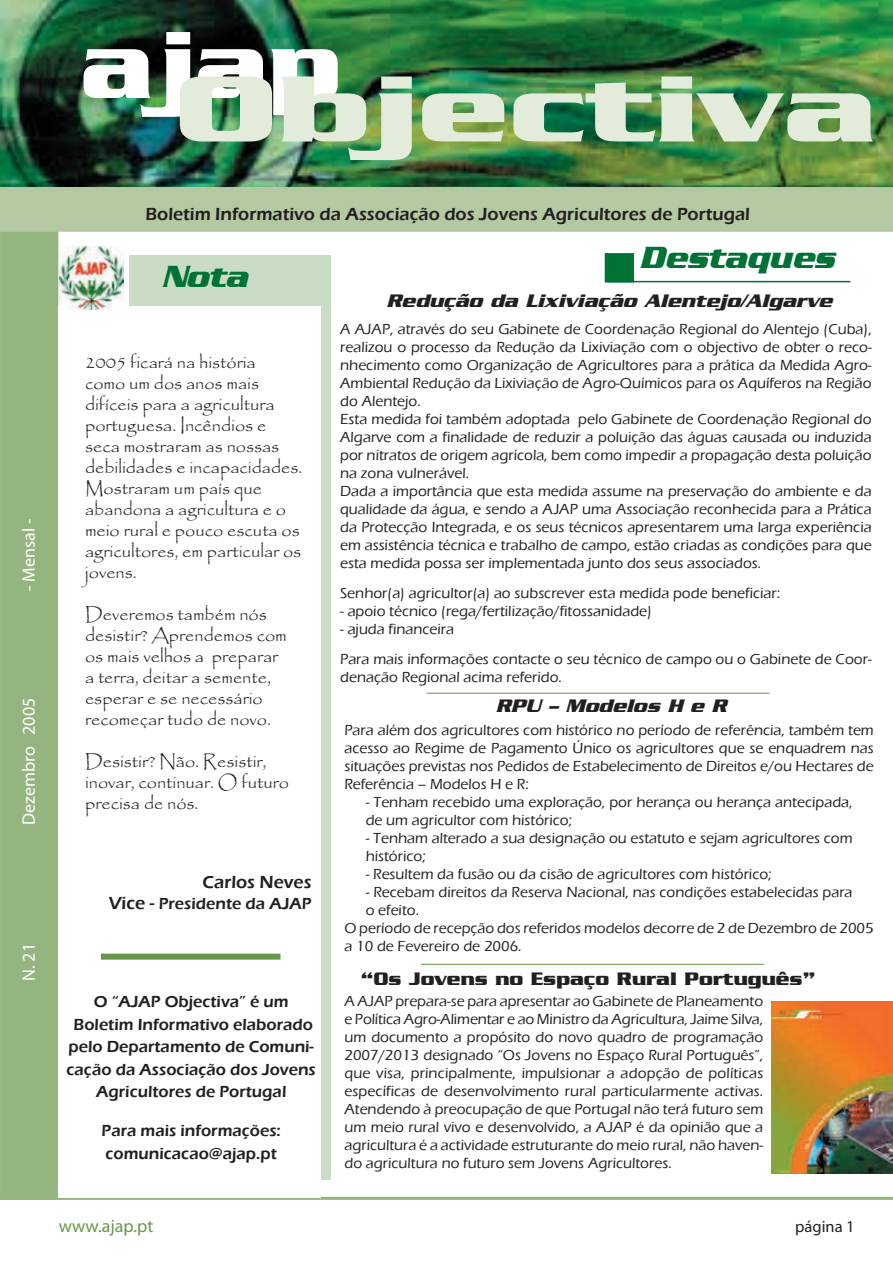
<style>
.page{position:relative;width:893px;height:1263px;background:#fff}
.page>*{position:absolute;margin:0;border:0;box-sizing:border-box;transform-origin:0 0}
.t1{font:700 99px "Serpentine DEE";color:#fff}
.t2{font:700 97.5px "Serpentine DEE";color:#e3ecdb;scale:1.3 1}
.t3{font:italic 700 31.5px "Serpentine DEE";color:#007236}
.t4{font:italic 700 19.5px "Serpentine";color:#231f20}
.t5{font:700 19.5px "Serpentine";color:#231f20}
.t6{font:18px/21px "Papyrus";color:#231f20}
.t7{font:600 18px "Eras ITC";color:#231f20}
.t8{font:18px "Sui Generis";color:#fff}
.t9{font:18px "Sui Generis";color:#68974a}
.t10{font:600 16.5px/22.5px "Eras ITC";color:#231f20;text-align:center}
.t11{font:16.5px "Sui Generis";color:#231f20}
.t12{font:500 15px/18px "Eras ITC";color:#231f20}
.s1{font-size:18px}
</style>
<div class="page">
<div style="left:1px;top:207px;width:57px;height:992px;background:#94b57f"></div>
<div style="left:0;top:206px;width:58px;height:994px;border:2px solid #94b57f"></div>
<hr style="left:55px;top:1197px;width:838px;height:3px;background:#94b57f">
<img style="left:0;top:0;width:893px;height:187px">
<div style="left:0;top:187px;width:893px;height:45px;background:#b4c8a2"></div>
<div style="left:66px;top:255px;width:265px;height:925px;background:#cbdcc6"></div>
<div style="left:59px;top:306px;width:262px;height:892px;background:#fff"></div>
<hr style="left:607px;top:281px;width:243px;height:1px;background:#007236">
<div style="left:605px;top:254px;width:28px;height:28px;background:#007236"></div>
<div style="left:605px;top:253px;width:29px;height:29px;border:2px solid #007236"></div>
<img style="left:60px;top:247px;width:63px;height:62px">
<div style="left:124px;top:255px;width:5px;height:55px;background:#fff"></div>
<div style="left:101px;top:954px;width:179px;height:6px;background:#68974a"></div>
<img style="left:772px;top:1002px;width:121px;height:171px">
<hr style="left:426px;top:693px;width:344px;height:1px;background:#68974a">
<hr style="left:421px;top:964px;width:343px;height:1px;background:#68974a">
<p class="t8" style="left:19px;top:591px;width:74px;rotate:-90deg">- Mensal -</p>
<p class="t8" style="left:19px;top:825px;width:128px;rotate:-90deg">Dezembro 2005</p>
<p class="t8" style="left:19px;top:981px;width:39px;rotate:-90deg">N. 21</p>
<h1 class="t1" style="left:80px;top:11px;width:263px">ajap</h1>
<h2 class="t2" style="left:174px;top:56px;width:542px">Objectiva</h2>
<p class="t7" style="left:145px;top:204px;width:606px">Boletim Informativo da Associação dos Jovens Agricultores de Portugal</p>
<h3 class="t3" style="left:641px;top:240px;width:196px">Destaques</h3>
<h3 class="t3" style="left:164px;top:260px;width:87px">Nota</h3>
<p class="t6" style="left:85px;top:351px;width:219px">2005 ficará na história<br>como um dos anos mais difíceis para a agricultura portuguesa. Incêndios e seca mostraram as nossas debilidades e incapacidades.<br>Mostraram um país que abandona a agricultura e o meio rural e pouco escuta os agricultores, em particular os jovens.</p>
<p class="t6" style="left:85px;top:603px;width:203px">Deveremos também nós desistir? Aprendemos com os mais velhos a preparar a terra, deitar a semente, esperar e se necessário recomeçar tudo de novo.</p>
<p class="t6" style="left:85px;top:750px;width:205px">Desistir? Não. Resistir, inovar, continuar. O futuro precisa de nós.</p>
<p class="t7" style="left:202px;top:871px;width:111px">Carlos Neves</p>
<p class="t10" style="left:109px;top:892px;width:204px"><span class="s1">Vice -</span> Presidente da AJAP</p>
<p class="t10" style="left:67px;top:990px;width:251px">O “AJAP Objectiva” é um<br>Boletim Informativo elaborado pelo Departamento de Comuni&shy;cação da Associação dos Jovens<br>Agricultores de Portugal</p>
<p class="t10" style="left:102px;top:1119px;width:181px;text-align:left">Para mais informações: comunicacao@ajap.pt</p>
<h3 class="t4" style="left:386px;top:290px;width:453px">Redução da Lixiviação Alentej o/Algarve</h3>
<p class="t12" style="left:340px;top:320px;width:533px">A AJAP, através do seu Gabinete de Coordenação Regional do Alentejo (Cuba), realizou o processo da Redução da Lixiviação com o objectivo de obter o reco&shy;nhecimento como Organização de Agricultores para a prática da Medida Agro-Ambiental Redução da Lixiviação de Agro-Químicos para os Aquíferos na Região do Alentejo.<br>Esta medida foi também adoptada pelo Gabinete de Coordenação Regional do Algarve com a finalidade de reduzir a poluição das águas causada ou induzida por nitratos de origem agrícola, bem como impedir a propagação desta poluição na zona vulnerável.<br>Dada a importância que esta medida assume na preservação do ambiente e da qualidade da água, e sendo a AJAP uma Associação reconhecida para a Prática da Protecção Integrada, e os seus técnicos apresentarem uma larga experiência em assistência técnica e trabalho de campo, estão criadas as condições para que esta medida possa ser implementada junto dos seus associados.</p>
<p class="t12" style="left:340px;top:584px;width:441px">Senhor(a) agricultor(a) ao subscrever esta medida pode beneficiar:</p>
<p class="t12" style="left:340px;top:602px;width:313px">- apoio técnico (rega/fertilização/fitossanidade)</p>
<p class="t12" style="left:340px;top:614px;width:533px;line-height:30px">- ajuda financeira<br>Para mais informações contacte o seu técnico de campo ou o Gabinete de Coor-</p>
<p class="t12" style="left:340px;top:668px;width:223px">denação Regional acima referido.</p>
<h3 class="t4" style="left:496px;top:695px;width:238px">RPU – Modelos H e R</h3>
<p class="t12" style="left:344px;top:721px;width:531px;text-align:justify">Para além dos agricultores com histórico no período de referência, também tem acesso ao Regime de Pagamento Único os agricultores que se enquadrem nas situações previstas nos Pedidos de Estabelecimento de Direitos e/ou Hectares de Referência – Modelos H e R:</p>
<p class="t12" style="left:366px;top:793px;width:488px">- Tenham recebido uma exploração, por herança ou herança antecipada, de um agricultor com histórico;</p>
<p class="t12" style="left:366px;top:829px;width:488px">- Tenham alterado a sua designação ou estatuto e sejam agricultores com histórico;</p>
<p class="t12" style="left:366px;top:865px;width:407px">- Resultem da fusão ou da cisão de agricultores com histórico;</p>
<p class="t12" style="left:366px;top:883px;width:488px">- Recebam direitos da Reserva Nacional, nas condições estabelecidas para</p>
<p class="t12" style="left:366px;top:901px;width:55px">o efeito.</p>
<p class="t12" style="left:344px;top:919px;width:531px">O período de recepção dos referidos modelos decorre de 2 de Dezembro de 2005</p>
<p class="t12" style="left:344px;top:937px;width:179px">a 10 de Fevereiro de 2006.</p>
<h3 class="t5" style="left:361px;top:967px;width:456px">“Os Jovens no Espaço Rural Português”</h3>
<p class="t12" style="left:344px;top:992px;width:420px;text-align:justify">A AJAP prepara-se para apresentar ao Gabinete de Planeamento e Política Agro-Alimentar e ao Ministro da Agricultura, Jaime Silva, um documento a propósito do novo quadro de programação 2007/2013 designado “Os Jovens no Espaço Rural Português”, que visa, principalmente, impulsionar a adopção de políticas específicas de desenvolvimento rural particularmente activas.<br>Atendendo à preocupação de que Portugal não terá futuro sem um meio rural vivo e desenvolvido, a AJAP é da opinião que a agricultura é a actividade estruturante do meio rural, não haven&shy;do agricultura no futuro sem Jovens Agricultores.</p>
<p class="t9" style="left:59px;top:1216px;width:96px">www.ajap.pt</p>
<p class="t11" style="left:795px;top:1217px;width:61px">página 1</p>
</div>
